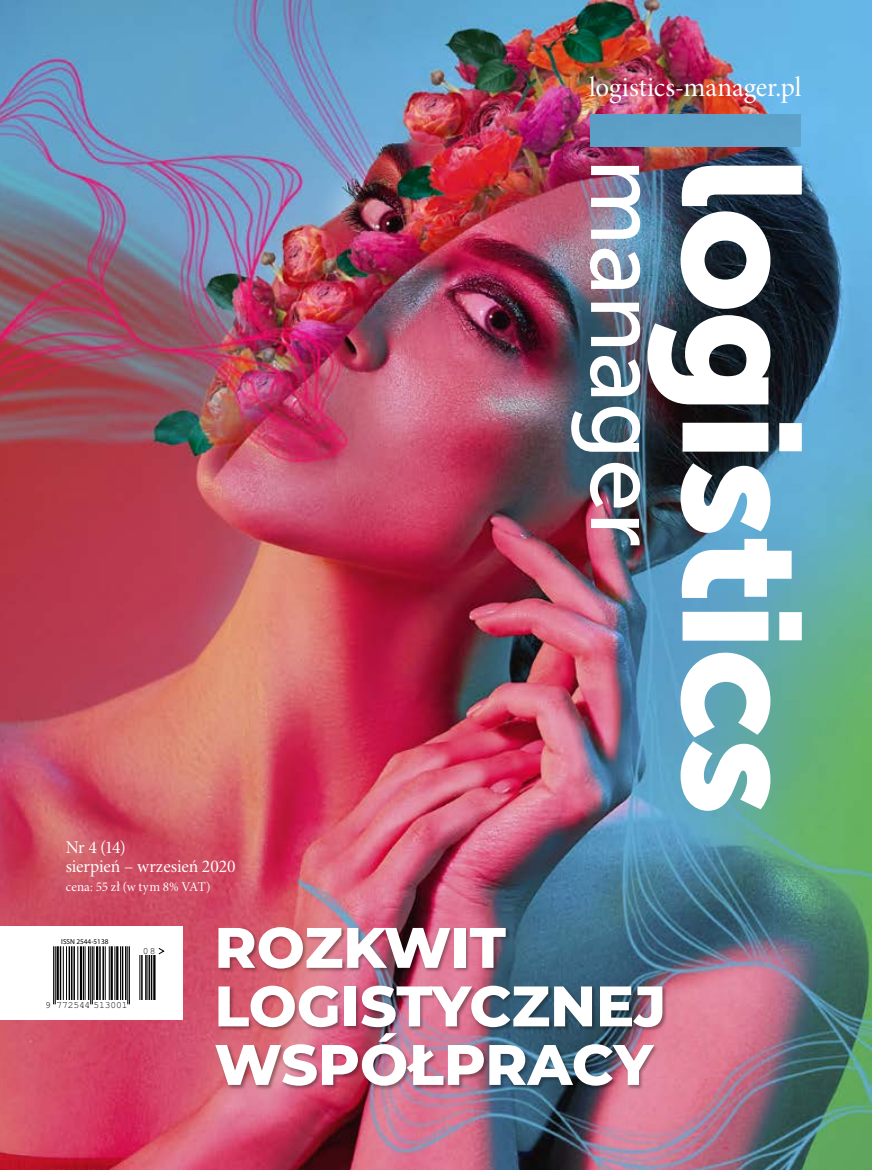
<style>
.page{position:relative;width:872px;height:1170px;background:#fff}
.page>*{position:absolute;margin:0;border:0;box-sizing:border-box;transform-origin:0 0}
.t1{font:800 57px/58.5px "Montserrat";color:#fff}
.t2{font:27.75px "Minion Pro Subh";letter-spacing:-.01em;color:#fff}
.t3{font:18px/18.8px "Minion Pro Subh";letter-spacing:-.01em;color:#fff}
.t4{font:13.5px "Minion Pro Subh";letter-spacing:.005em;color:#fff}
.t5{font:9.6px "Helvetica";letter-spacing:-.015em;color:#000}
.t6{font:7.2px "Courier";color:#000}
</style>
<div class="page">
<img style="left:0;top:0;width:872px;height:1169px">
<div style="left:0;top:926px;width:182px;height:94px;background:#fff"></div>
<hr style="left:53px;top:946px;width:1px;height:58px;background:#000">
<hr style="left:55px;top:946px;width:1px;height:58px;background:#000">
<hr style="left:57px;top:946px;width:2px;height:53px;background:#000">
<hr style="left:60px;top:946px;width:1px;height:53px;background:#000">
<hr style="left:63px;top:946px;width:1px;height:53px;background:#000">
<hr style="left:66px;top:946px;width:1px;height:53px;background:#000">
<hr style="left:69px;top:946px;width:1px;height:53px;background:#000">
<hr style="left:71px;top:946px;width:1px;height:53px;background:#000">
<hr style="left:73px;top:946px;width:2px;height:53px;background:#000">
<hr style="left:77px;top:946px;width:1px;height:53px;background:#000">
<hr style="left:80px;top:946px;width:2px;height:53px;background:#000">
<hr style="left:83px;top:946px;width:1px;height:53px;background:#000">
<hr style="left:85px;top:946px;width:1px;height:53px;background:#000">
<hr style="left:88px;top:946px;width:1px;height:53px;background:#000">
<hr style="left:90px;top:946px;width:1px;height:58px;background:#000">
<hr style="left:92px;top:946px;width:1px;height:58px;background:#000">
<hr style="left:94px;top:946px;width:1px;height:53px;background:#000">
<hr style="left:96px;top:946px;width:2px;height:53px;background:#000">
<hr style="left:99px;top:946px;width:2px;height:53px;background:#000">
<hr style="left:102px;top:946px;width:2px;height:53px;background:#000">
<hr style="left:105px;top:946px;width:1px;height:53px;background:#000">
<hr style="left:109px;top:946px;width:1px;height:53px;background:#000">
<hr style="left:110px;top:946px;width:3px;height:53px;background:#000">
<hr style="left:115px;top:946px;width:1px;height:53px;background:#000">
<hr style="left:116px;top:946px;width:2px;height:53px;background:#000">
<hr style="left:120px;top:946px;width:1px;height:53px;background:#000">
<hr style="left:122px;top:946px;width:1px;height:53px;background:#000">
<hr style="left:125px;top:946px;width:1px;height:53px;background:#000">
<hr style="left:127px;top:946px;width:1px;height:58px;background:#000">
<hr style="left:129px;top:946px;width:1px;height:58px;background:#000">
<hr style="left:139px;top:954px;width:1px;height:45px;background:#000">
<hr style="left:141px;top:954px;width:2px;height:45px;background:#000">
<hr style="left:145px;top:954px;width:2px;height:45px;background:#000">
<hr style="left:148px;top:954px;width:1px;height:45px;background:#000">
<hr style="left:149px;top:954px;width:1px;height:45px;background:#000">
<hr style="left:151px;top:954px;width:1px;height:45px;background:#000">
<hr style="left:153px;top:954px;width:2px;height:45px;background:#000">
<svg style="left:158px;top:948px;width:7px;height:6px"></svg>
<div style="left:215px;top:926px;width:452px;height:164px;background:#000;opacity:.35"></div>
<svg style="left:591px;top:166px;width:49px;height:73px"></svg>
<svg style="left:590px;top:249px;width:50px;height:40px"></svg>
<svg style="left:591px;top:302px;width:49px;height:44px"></svg>
<svg style="left:590px;top:356px;width:50px;height:40px"></svg>
<svg style="left:571px;top:407px;width:69px;height:45px"></svg>
<svg style="left:590px;top:463px;width:50px;height:44px"></svg>
<svg style="left:591px;top:519px;width:48px;height:26px"></svg>
<div style="left:590px;top:114px;width:210px;height:33px;background:#5da1c8"></div>
<svg style="left:647px;top:166px;width:154px;height:644px"></svg>
<p class="t2" style="left:589px;top:71px;width:214px">logistics-manager.pl</p>
<p class="t3" style="left:66px;top:838px;width:171px">Nr 4 (14)<br>sierpień – wrzesień 2020</p>
<p class="t4" style="left:66px;top:878px;width:146px">cena: 55 zł (w tym 8% VAT)</p>
<p class="t1" style="left:214px;top:915px;width:453px">ROZKWIT<br>LOGISTYCZNEJ<br>WSPÓŁPRACY</p>
<p class="t6" style="left:61px;top:936px;width:49px">ISSN 2544-5138</p>
<p class="t5" style="left:143px;top:945px;width:15px">08</p>
<p class="t5" style="left:45px;top:998px;width:84px">9 772544 513001</p>
</div>
